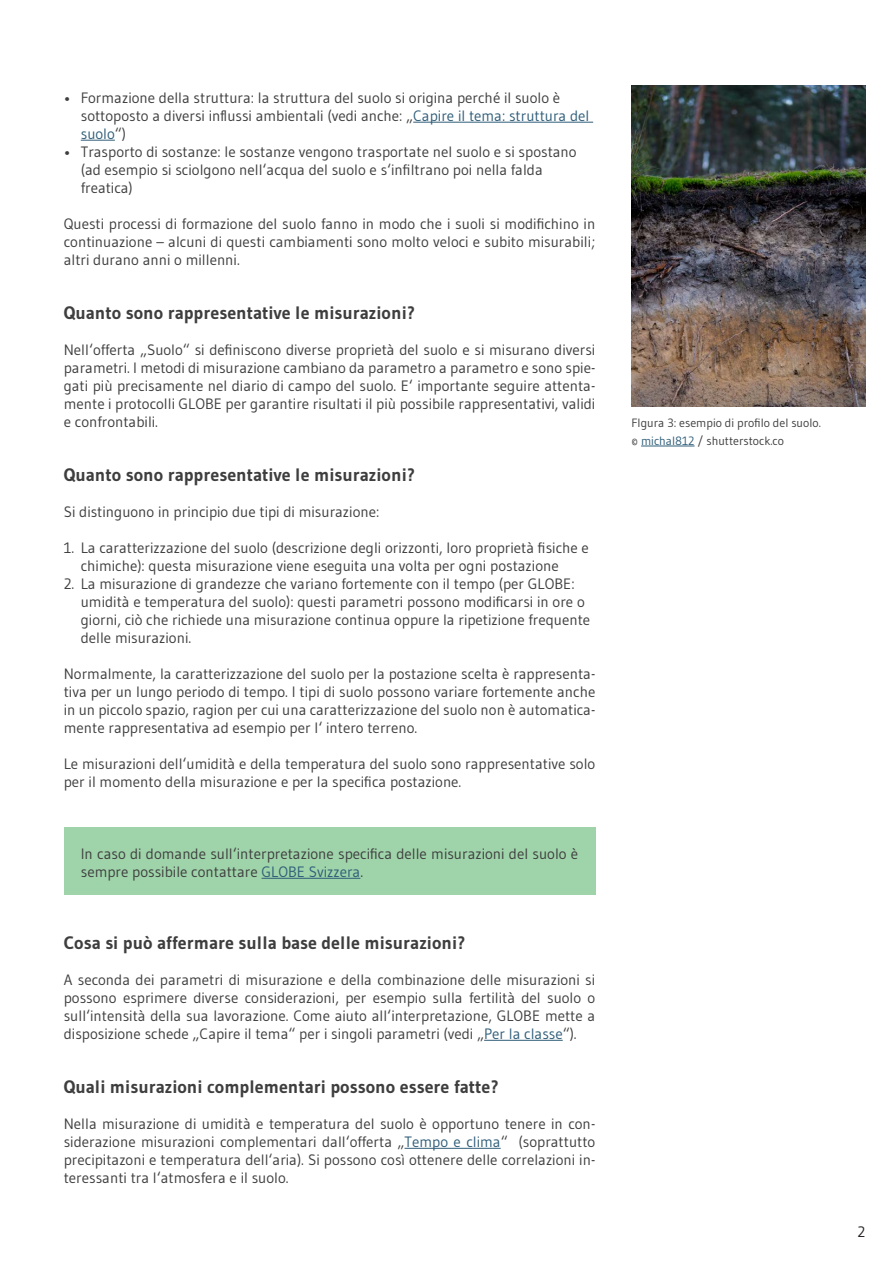
<style>
.page{position:relative;width:893px;height:1263px;background:#fff}
.page>*{position:absolute;margin:0;border:0;box-sizing:border-box;transform-origin:0 0}
.Title_1_1{font:700 18px "Gudea";color:#3e3e3f}
.Txt_Block{font:15px/18px "Gudea";color:#3e3e3f}
.t1{font:15px "Gudea";color:#231f20}
.Legende{font:12px "Gudea";color:#3e3e3f}
.s1{color:#2f5d79}
</style>
<div class="page">
<hr style="left:413px;top:122px;width:180px;height:1px;background:#2f5d79">
<hr style="left:81px;top:140px;width:34px;height:1px;background:#2f5d79">
<img style="left:631px;top:85px;width:234px;height:321px">
<hr style="left:641px;top:446px;width:54px;height:1px;background:#2f5d79">
<div style="left:64px;top:827px;width:531px;height:68px;background:#9fd3a9"></div>
<hr style="left:262px;top:878px;width:98px;height:1px;background:#2f5d79">
<hr style="left:484px;top:1040px;width:79px;height:1px;background:#2f5d79">
<hr style="left:405px;top:1148px;width:96px;height:1px;background:#2f5d79">
<p class="Txt_Block" style="left:81px;top:89px;width:510px;text-indent:-17px">• Formazione della struttura: la struttura del suolo si origina perché il suolo è sottoposto a diversi influssi ambientali (vedi anche: „<span class="s1">Capire il tema: struttura del suolo</span>“)</p>
<p class="Txt_Block" style="left:81px;top:143px;width:497px;text-indent:-17px">• Trasporto di sostanze: le sostanze vengono trasportate nel suolo e si spostano (ad esempio si sciolgono nell‘acqua del suolo e s‘infiltrano poi nella falda freatica)</p>
<p class="Txt_Block" style="left:64px;top:215px;width:533px;text-align:justify">Questi processi di formazione del suolo fanno in modo che i suoli si modifichino in continuazione – alcuni di questi cambiamenti sono molto veloci e subito misurabili; altri durano anni o millenni.</p>
<p class="Title_1_1" style="left:64px;top:302px;width:353px">Quanto sono rappresentative le misurazioni?</p>
<p class="Txt_Block" style="left:64px;top:341px;width:533px;text-align:justify">Nell‘offerta „Suolo“ si definiscono diverse proprietà del suolo e si misurano diversi parametri. I metodi di misurazione cambiano da parametro a parametro e sono spie&shy;gati più precisamente nel diario di campo del suolo. E‘ importante seguire attenta&shy;mente i protocolli GLOBE per garantire risultati il più possibile rappresentativi, validi e confrontabili.</p>
<p class="Title_1_1" style="left:64px;top:464px;width:353px">Quanto sono rappresentative le misurazioni?</p>
<p class="Txt_Block" style="left:64px;top:503px;width:317px">Si distinguono in principio due tipi di misurazione:</p>
<p class="Txt_Block" style="left:81px;top:539px;width:510px;text-indent:-17px">1. La caratterizzazione del suolo (descrizione degli orizzonti, loro proprietà fisiche e chimiche): questa misurazione viene eseguita una volta per ogni postazione</p>
<p class="Txt_Block" style="left:81px;top:575px;width:511px;text-indent:-17px">2. La misurazione di grandezze che variano fortemente con il tempo (per GLOBE: umidità e temperatura del suolo): questi parametri possono modificarsi in ore o giorni, ciò che richiede una misurazione continua oppure la ripetizione frequente delle misurazioni.</p>
<p class="Txt_Block" style="left:64px;top:665px;width:533px;text-align:justify">Normalmente, la caratterizzazione del suolo per la postazione scelta è rappresenta&shy;tiva per un lungo periodo di tempo. I tipi di suolo possono variare fortemente anche in un piccolo spazio, ragion per cui una caratterizzazione del suolo non è automatica&shy;mente rappresentativa ad esempio per l‘ intero terreno.</p>
<p class="Txt_Block" style="left:64px;top:755px;width:533px">Le misurazioni dell‘umidità e della temperatura del suolo sono rappresentative solo per il momento della misurazione e per la specifica postazione.</p>
<p class="Txt_Block" style="left:81px;top:845px;width:499px">In caso di domande sull‘interpretazione specifica delle misurazioni del suolo è sempre possibile contattare <span class="s1">GLOBE Svizzera</span>.</p>
<p class="Title_1_1" style="left:64px;top:932px;width:403px">Cosa si può affermare sulla base delle misurazioni?</p>
<p class="Txt_Block" style="left:64px;top:971px;width:533px;text-align:justify">A seconda dei parametri di misurazione e della combinazione delle misurazioni si possono esprimere diverse considerazioni, per esempio sulla fertilità del suolo o sull‘intensità della sua lavorazione. Come aiuto all‘interpretazione, GLOBE mette a disposizione schede „Capire il tema“ per i singoli parametri (vedi „<span class="s1">Per la classe</span>“).</p>
<p class="Title_1_1" style="left:64px;top:1076px;width:436px">Quali misurazioni complementari possono essere fatte?</p>
<p class="Txt_Block" style="left:64px;top:1115px;width:533px;text-align:justify">Nella misurazione di umidità e temperatura del suolo è opportuno tenere in con&shy;siderazione misurazioni complementari dall‘offerta „<span class="s1">Tempo e clima</span>“ (soprattutto precipitazoni e temperatura dell‘aria). Si possono così ottenere delle correlazioni in&shy;teressanti tra l‘atmosfera e il suolo.</p>
<p class="Legende" style="left:631px;top:415px;width:191px">FIgura 3: esempio di profilo del suolo.</p>
<p class="Legende" style="left:631px;top:433px;width:154px">© <span class="s1">michal812</span> / shutterstock.co</p>
<p class="t1" style="left:857px;top:1222px;width:9px">2</p>
</div>
